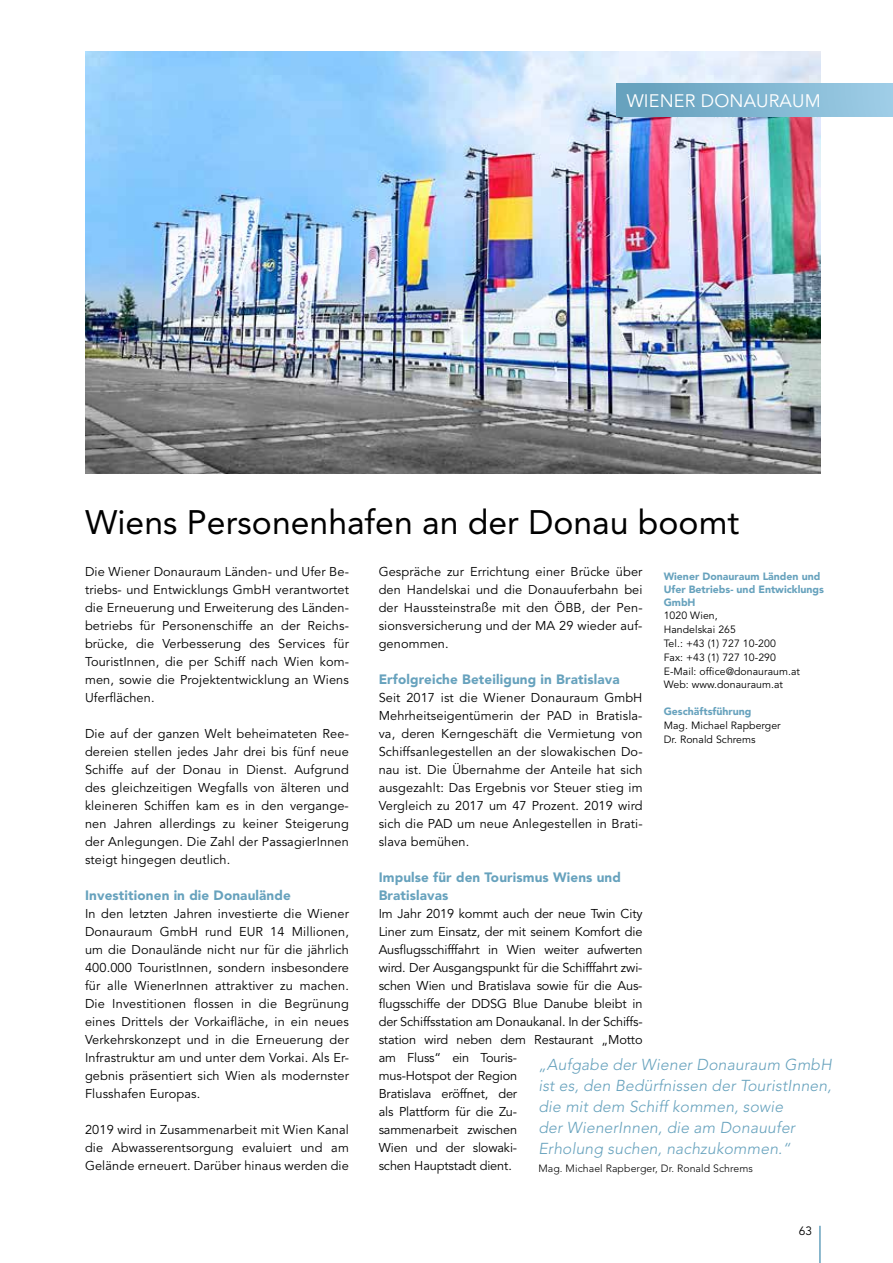
<style>
.page{position:relative;width:893px;height:1263px;background:#fff}
.page>*{position:absolute;margin:0;border:0;box-sizing:border-box;transform-origin:0 0}
.t1{font:33.75px "Avenir";color:#000}
.t2{font:18px "Avenir";letter-spacing:.01em;color:#fff}
.t3{font:italic 300 15.75px/21px "Avenir";letter-spacing:.01em;color:#67a2bd}
.t4{font:900 13.5px/18px "Avenir";letter-spacing:.01em;color:#67a2bd}
.t5{font:12.75px/18px "Avenir";letter-spacing:-.01em;color:#000;text-align:justify}
.t6{font:12px "Avenir";color:#000}
.t7{font:10.5px/13.8px "Avenir";letter-spacing:.005em;color:#000}
.t8{font:900 10.5px/13px "Avenir";color:#67a2bd}
.t9{font:300 10.5px "Avenir";letter-spacing:.01em;color:#000}
</style>
<div class="page">
<img style="left:85px;top:51px;width:736px;height:422px">
<hr style="left:819px;top:1226px;width:2px;height:37px;background:#67a2bd">
<div style="left:617px;top:84px;width:276px;height:33px;background:linear-gradient(to right,#619dba,#9ecde7)"></div>
<h2 class="t2" style="left:627px;top:90px;width:195px">WIENER DONAURAUM</h2>
<h1 class="t1" style="left:85px;top:502px;width:656px">Wiens Personenhafen an der Donau boomt</h1>
<p class="t8" style="left:664px;top:569px;width:162px">Wiener Donauraum Länden und<br>Ufer Betriebs- und Entwicklungs<br>GmbH</p>
<p class="t7" style="left:664px;top:609px;width:138px">1020 Wien,<br>Handelskai 265<br>Tel.: +43 (1) 727 10-200<br>Fax: +43 (1) 727 10-290<br>E-Mail: office@donauraum.at<br>Web: www.donauraum.at</p>
<p class="t8" style="left:664px;top:705px;width:89px">Geschäftsführung</p>
<p class="t7" style="left:664px;top:719px;width:119px">Mag. Michael Rapberger<br>Dr. Ronald Schrems</p>
<p class="t5" style="left:85px;top:563px;width:265px">Die Wiener Donauraum Länden- und Ufer Be&shy;triebs- und Entwicklungs GmbH verantwortet die Erneuerung und Erweiterung des Länden&shy;betriebs für Personenschiffe an der Reichs&shy;brücke, die Verbesserung des Services für TouristInnen, die per Schiff nach Wien kom&shy;men, sowie die Projektentwicklung an Wiens Uferflächen.</p>
<p class="t5" style="left:85px;top:725px;width:265px">Die auf der ganzen Welt beheimateten Ree&shy;dereien stellen jedes Jahr drei bis fünf neue Schiffe auf der Donau in Dienst. Aufgrund des gleichzeitigen Wegfalls von älteren und kleineren Schiffen kam es in den vergange&shy;nen Jahren allerdings zu keiner Steigerung der Anlegungen. Die Zahl der PassagierInnen steigt hingegen deutlich.</p>
<p class="t4" style="left:85px;top:886px;width:207px">Investitionen in die Donaulände</p>
<p class="t5" style="left:85px;top:905px;width:265px">In den letzten Jahren investierte die Wiener Donauraum GmbH rund EUR 14 Millionen, um die Donaulände nicht nur für die jährlich 400.000 TouristInnen, sondern insbesondere für alle WienerInnen attraktiver zu machen.<br>Die Investitionen flossen in die Begrünung eines Drittels der Vorkaifläche, in ein neues Verkehrskonzept und in die Erneuerung der Infrastruktur am und unter dem Vorkai. Als Er&shy;gebnis präsentiert sich Wien als modernster Flusshafen Europas.</p>
<p class="t5" style="left:85px;top:1121px;width:265px">2019 wird in Zusammenarbeit mit Wien Kanal die Abwasserentsorgung evaluiert und am Gelände erneuert. Darüber hinaus werden die</p>
<p class="t5" style="left:379px;top:563px;width:265px">Gespräche zur Errichtung einer Brücke über den Handelskai und die Donauuferbahn bei der Haussteinstraße mit den ÖBB, der Pen&shy;sionsversicherung und der MA 29 wieder auf&shy;genommen.</p>
<p class="t4" style="left:379px;top:670px;width:243px">Erfolgreiche Beteiligung in Bratislava</p>
<p class="t5" style="left:379px;top:689px;width:265px">Seit 2017 ist die Wiener Donauraum GmbH Mehrheitseigentümerin der PAD in Bratisla&shy;va, deren Kerngeschäft die Vermietung von Schiffsanlegestellen an der slowakischen Do&shy;nau ist. Die Übernahme der Anteile hat sich ausgezahlt: Das Ergebnis vor Steuer stieg im Vergleich zu 2017 um 47 Prozent. 2019 wird sich die PAD um neue Anlegestellen in Brati&shy;slava bemühen.</p>
<p class="t4" style="left:379px;top:868px;width:244px">Impulse für den Tourismus Wiens und<br>Bratislavas</p>
<p class="t5" style="left:379px;top:905px;width:265px;text-align:left">Im Jahr 2019 kommt auch der neue Twin City Liner zum Einsatz, der mit seinem Komfort die Ausflugsschifffahrt in Wien weiter aufwerten wird. Der Ausgangspunkt für die Schifffahrt zwi&shy;schen Wien und Bratislava sowie für die Aus&shy;flugsschiffe der DDSG Blue Danube bleibt in der Schiffsstation am Donaukanal. In der Schiffs&shy;station wird neben dem Restaurant „Motto am Fluss“ ein Touris-<br>mus-Hotspot der Region<br>Bratislava eröffnet, der<br>als Plattform für die Zu-<br>sammenarbeit zwischen<br>Wien und der slowaki-<br>schen Hauptstadt dient.</p>
<p class="t3" style="left:538px;top:1054px;width:295px">„Aufgabe der Wiener Donauraum GmbH ist es, den Bedürfnissen der TouristInnen, die mit dem Schiff kommen, sowie<br>der WienerInnen, die am Donauufer Erholung suchen, nachzukommen.“</p>
<p class="t9" style="left:538px;top:1162px;width:216px">Mag. Michael Rapberger, Dr. Ronald Schrems</p>
<p class="t6" style="left:799px;top:1224px;width:15px">63</p>
</div>
